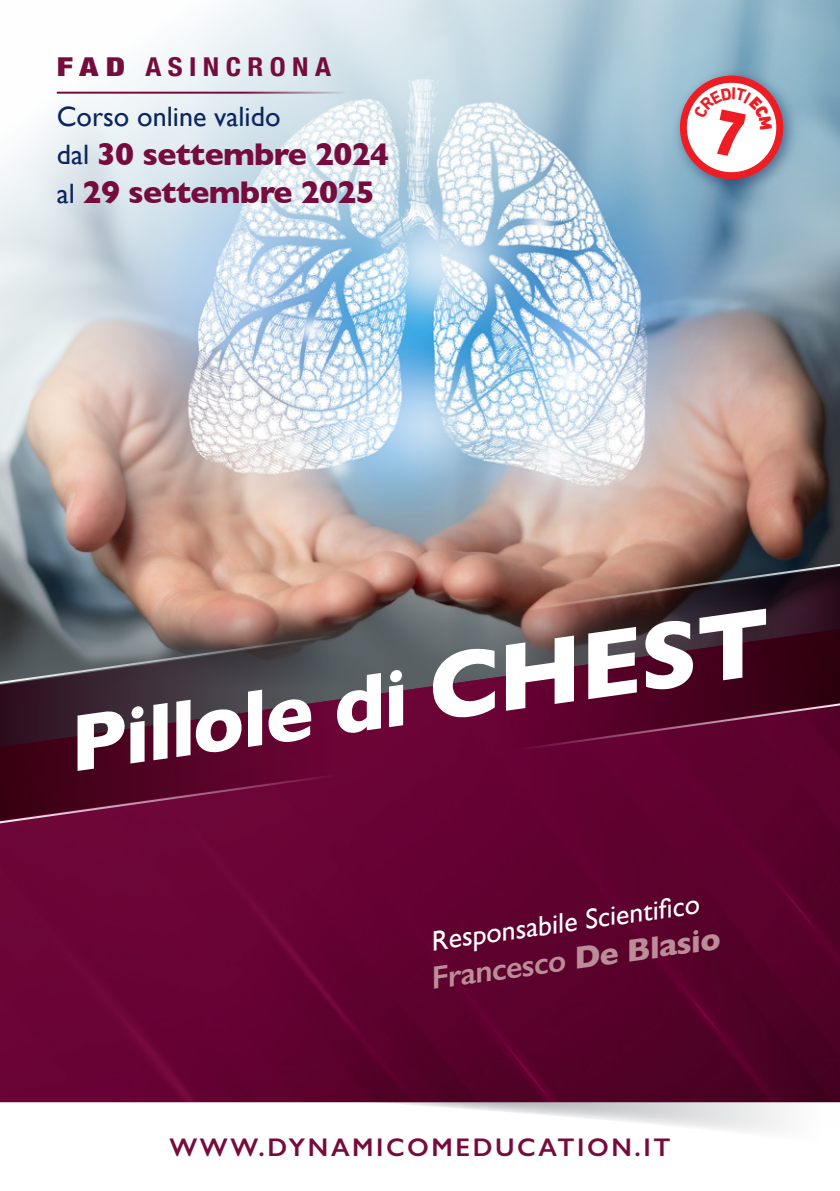
<style>
.page{position:relative;width:840px;height:1191px;background:#fff}
.page>*{position:absolute;margin:0;border:0;box-sizing:border-box;transform-origin:0 0}
.t1{font:700 81px "Gill Sans";color:#fff}
.t2{font:700 32px/38.4px "Gill Sans";letter-spacing:-.02em;color:#760c3d}
.t3{font:600 32px "Gill Sans";color:#ba8d97}
.t4{font:28px "Gill Sans";color:#fff}
.t5{font:28px "Gill Sans";color:#0b265e}
.t6{font:700 condensed 26px "Helvetica Neue";letter-spacing:.225em;color:#760c3d;scale:1.1 1}
.t7{font:600 25.6px "Gill Sans";letter-spacing:.1em;color:#760c3d}
.s1{font-weight:900}
.s2{font-weight:400;font-size:28px;color:#0b265e}
.s3{font-size:96px}
.s4{font-weight:700}
</style>
<div class="page">
<svg style="left:151px;top:1102px;width:688px;height:29px"></svg>
<img style="left:0;top:0;width:839px;height:560px">
<img style="left:0;top:826px;width:839px;height:276px">
<svg style="left:0;top:687px;width:839px;height:12px;background:#4c1b33"></svg>
<div style="left:670px;top:67px;width:129px;height:129px;background:#0b265e;opacity:.5"></div>
<svg style="left:679px;top:76px;width:103px;height:103px"></svg>
<img style="left:0;top:560px;width:839px;height:127px">
<svg style="left:0;top:699px;width:839px;height:127px;background:#5c062f"></svg>
<hr style="left:57px;top:92px;width:296px;height:2px;background:#760c3d">
<svg style="left:682px;top:79px;width:98px;height:97px"></svg>
<p class="t6" style="left:57px;top:45px;width:251px"><span class="s1">FAD</span> ASINCRONA</p>
<p class="t5" style="left:57px;top:100px;width:225px">Corso online valido</p>
<p class="t2" style="left:57px;top:134px;width:334px"><span class="s2">dal</span> 30 settembre 2024 <span class="s2">al</span> 29 settembre 2025</p>
<h1 class="t1" style="left:58px;top:681px;width:706px;rotate:-8deg">Pillole di <span class="s3">CHEST</span></h1>
<p class="t4" style="left:428px;top:924px;width:272px;rotate:-8deg">Responsabile Scientifi co</p>
<p class="t3" style="left:427px;top:959px;width:293px;rotate:-8deg">Francesco <span class="s4">De Blasio</span></p>
<p class="t7" style="left:169px;top:1132px;width:502px">WWW.DYNAMICOMEDUCATION.IT</p>
</div>
